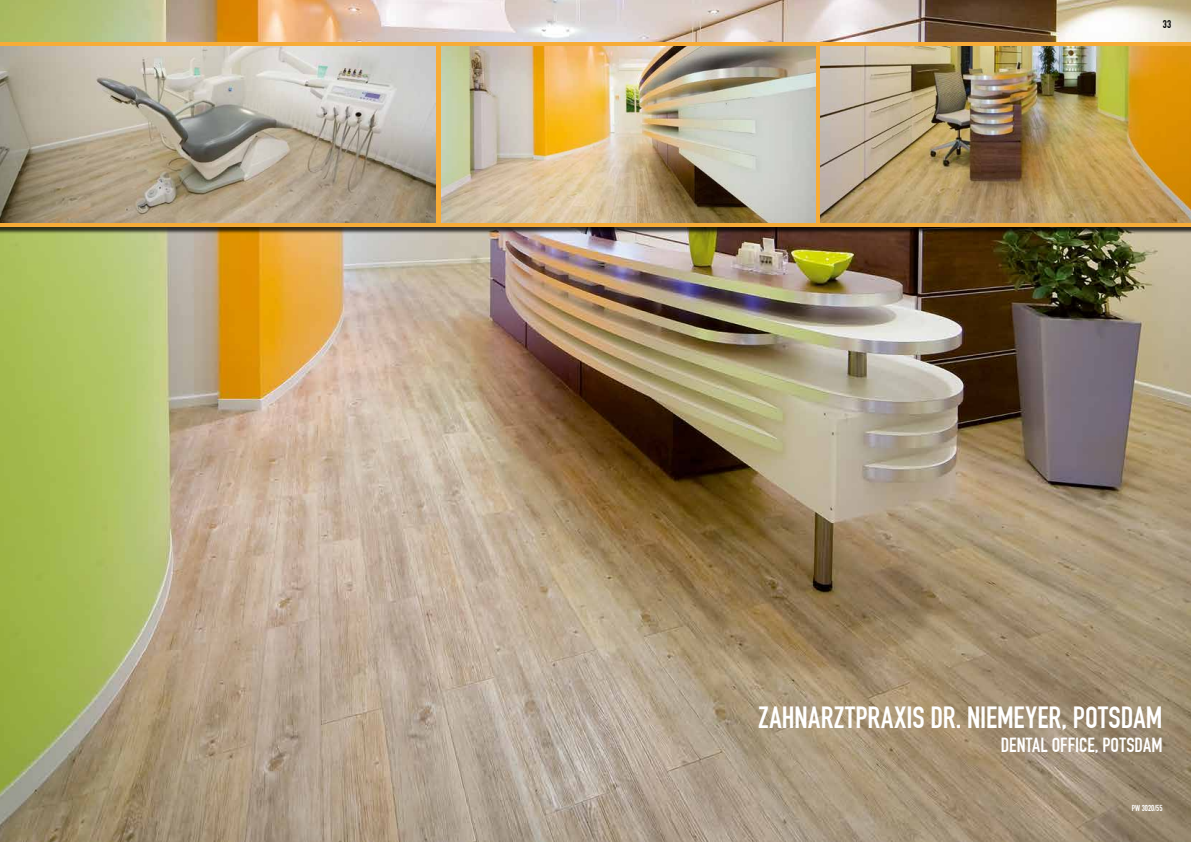
<style>
.page{position:relative;width:1191px;height:842px;background:#fff}
.page>*{position:absolute;margin:0;border:0;box-sizing:border-box;transform-origin:0 0}
.t1{font:30px "DIN Engschrift";letter-spacing:.01em;color:#fff}
.t2{font:20px "DIN Engschrift";letter-spacing:.005em;color:#fff}
.t3{font:11px "DIN Engschrift";color:#000}
.t4{font:8.5px "DIN Engschrift";color:#fff}
</style>
<div class="page">
<img style="left:0;top:0;width:1191px;height:842px">
<div style="left:0;top:43px;width:1191px;height:191px;background:#000;opacity:.75"></div>
<div style="left:0;top:43px;width:1191px;height:184px;background:linear-gradient(to right,#f7ac37,#f7ac37)"></div>
<img style="left:820px;top:47px;width:371px;height:176px">
<img style="left:441px;top:47px;width:374px;height:176px">
<img style="left:0;top:47px;width:435px;height:176px">
<p class="t3" style="left:1162px;top:18px;width:10px">33</p>
<p class="t1" style="left:758px;top:700px;width:403px">ZAHNARZTPRAXIS DR. NIEMEYER, POTSDAM</p>
<p class="t2" style="left:1000px;top:733px;width:161px">DENTAL OFFICE, POTSDAM</p>
<p class="t4" style="left:1131px;top:802px;width:32px">PW 3020/55</p>
</div>
